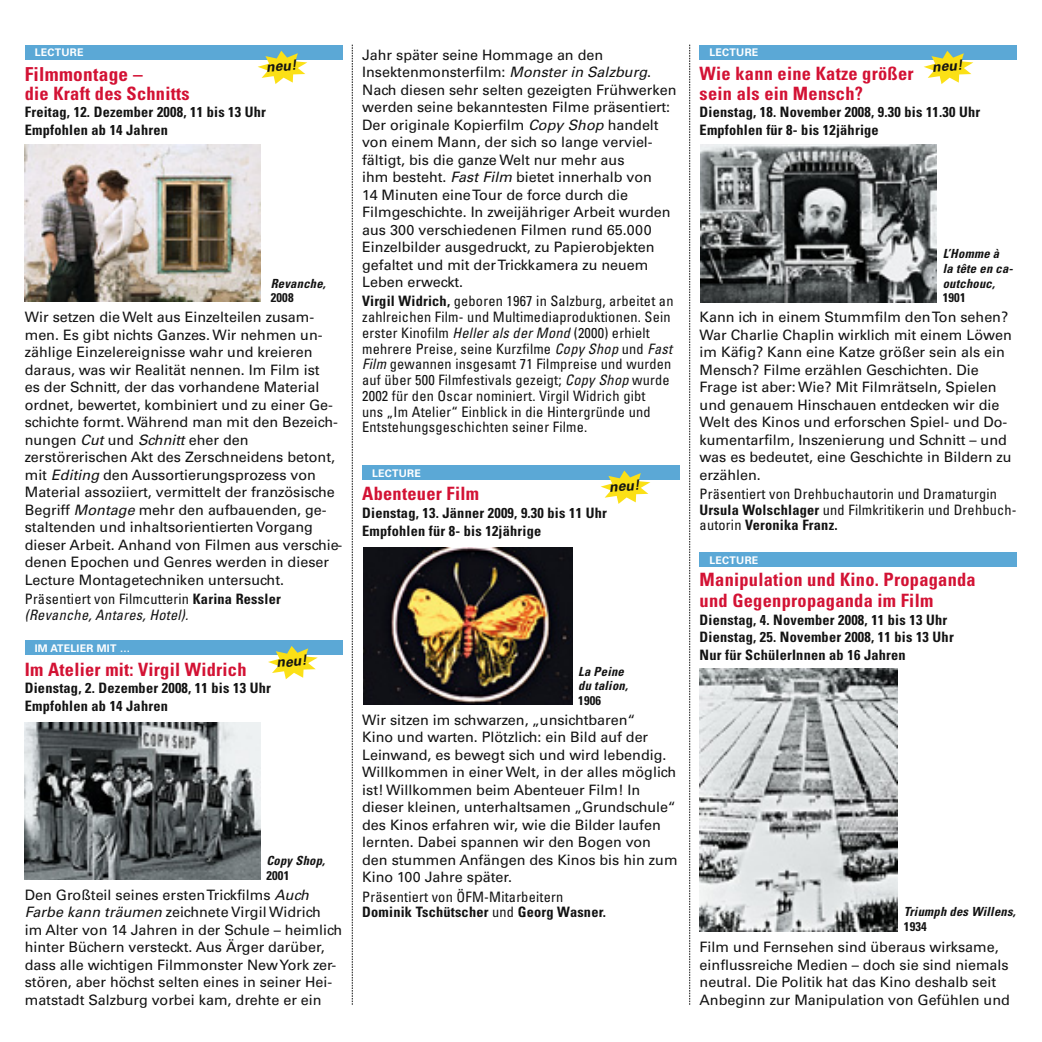
<style>
.page{position:relative;width:1042px;height:1042px;background:#fff}
.page>*{position:absolute;margin:0;border:0;box-sizing:border-box;transform-origin:0 0}
.t1{font:700 condensed 19.25px "Univers LT";letter-spacing:.015em;color:#d31234}
.t2{font:700 condensed 18.38px/19.2px "Univers LT";letter-spacing:.015em;color:#d31234}
.t3{font:14.35px/17.5px "Univers LT";color:#131313}
.t4{font:condensed 14.35px/15.8px "Univers LT";letter-spacing:.015em;color:#131313}
.t5{font:700 condensed 14.35px/17.5px "Univers LT";letter-spacing:.015em;color:#131313}
.t6{font:italic 700 14px "Univers LT";color:#131313}
.t7{font:italic 700 condensed 12.6px/14.7px "Univers LT";letter-spacing:.02em;color:#131313}
.t8{font:700 condensed 12.6px "Univers LT";letter-spacing:.015em;color:#131313}
.t9{font:700 10.5px "Univers LT";letter-spacing:.025em;color:#fff}
.s1{font-style:italic}
.s2{font-weight:700}
</style>
<div class="page">
<div style="left:362px;top:465px;width:318px;height:15px;background:#5ba8d6"></div>
<div style="left:699px;top:552px;width:318px;height:15px;background:#5ba8d6"></div>
<div style="left:699px;top:45px;width:318px;height:15px;background:#5ba8d6"></div>
<div style="left:25px;top:640px;width:317px;height:15px;background:#5ba8d6"></div>
<div style="left:25px;top:45px;width:317px;height:15px;background:#5ba8d6"></div>
<svg style="left:268px;top:646px;width:50px;height:33px"></svg>
<svg style="left:924px;top:51px;width:49px;height:33px"></svg>
<svg style="left:601px;top:470px;width:49px;height:34px"></svg>
<svg style="left:258px;top:51px;width:49px;height:33px"></svg>
<img style="left:25px;top:145px;width:236px;height:156px">
<img style="left:25px;top:722px;width:236px;height:158px">
<img style="left:363px;top:547px;width:210px;height:158px">
<img style="left:701px;top:145px;width:236px;height:157px">
<img style="left:700px;top:669px;width:197px;height:262px">
<svg style="left:352px;top:45px;width:1px;height:960px"></svg>
<svg style="left:689px;top:45px;width:1px;height:960px"></svg>
<p class="t9" style="left:35px;top:49px;width:50px">LECTURE</p>
<h1 class="t1" style="left:25px;top:67px;width:119px">Filmmontage –</h1>
<p class="t2" style="left:25px;top:85px;width:166px">die Kraft des Schnitts</p>
<p class="t5" style="left:25px;top:105px;width:243px">Freitag, 12. Dezember 2008, 11 bis 13 Uhr<br>Empfohlen ab 14 Jahren</p>
<p class="t6" style="left:265px;top:62px;width:32px;rotate:-5deg">neu!</p>
<p class="t7" style="left:271px;top:277px;width:57px">Revanche,</p>
<p class="t8" style="left:271px;top:293px;width:24px">2008</p>
<p class="t3" style="left:25px;top:310px;width:319px">Wir setzen die Welt aus Einzelteilen zusam&shy;men. Es gibt nichts Ganzes. Wir nehmen un&shy;zählige Einzelereignisse wahr und kreieren daraus, was wir Realität nennen. Im Film ist<br>es der Schnitt, der das vorhandene Material ordnet, bewertet, kombiniert und zu einer Ge&shy;schichte formt. Während man mit den Bezeich&shy;nungen <span class="s1">Cut</span> und <span class="s1">Schnitt</span> eher den zerstörerischen Akt des Zerschneidens betont, mit <span class="s1">Editing</span> den Aussortierungsprozess von Material assoziiert, vermittelt der französische Begriff <span class="s1">Montage</span> mehr den aufbauenden, ge&shy;staltenden und inhaltsorientierten Vorgang dieser Arbeit. Anhand von Filmen aus verschie&shy;denen Epochen und Genres werden in dieser Lecture Montagetechniken untersucht.</p>
<p class="t4" style="left:25px;top:592px;width:257px">Präsentiert von Filmcutterin <span class="s2">Karina Ressler </span><span class="s1">(Revanche, Antares, Hotel).</span></p>
<p class="t9" style="left:35px;top:644px;width:97px">IM ATELIER MIT …</p>
<p class="t2" style="left:25px;top:661px;width:223px">Im Atelier mit: Virgil Widrich</p>
<p class="t5" style="left:25px;top:680px;width:247px">Dienstag, 2. Dezember 2008, 11 bis 13 Uhr<br>Empfohlen ab 14 Jahren</p>
<p class="t6" style="left:276px;top:657px;width:32px;rotate:-5deg">neu!</p>
<p class="t7" style="left:266px;top:854px;width:60px">Copy Shop,</p>
<p class="t8" style="left:266px;top:871px;width:24px">2001</p>
<p class="t3" style="left:25px;top:887px;width:319px">Den Großteil seines ersten Trickfilms <span class="s1">Auch Farbe kann träumen</span> zeichnete Virgil Widrich<br>im Alter von 14 Jahren in der Schule – heimlich hinter Büchern versteckt. Aus Ärger darüber, dass alle wichtigen Filmmonster New York zer&shy;stören, aber höchst selten eines in seiner Hei&shy;matstadt Salzburg vorbei kam, drehte er ein</p>
<p class="t3" style="left:362px;top:47px;width:316px">Jahr später seine Hommage an den Insektenmonsterfilm: <span class="s1">Monster in Salzburg</span>.<br>Nach diesen sehr selten gezeigten Frühwerken werden seine bekanntesten Filme präsentiert:<br>Der originale Kopierfilm <span class="s1">Copy Shop</span> handelt von einem Mann, der sich so lange verviel - fältigt, bis die ganze Welt nur mehr aus<br>ihm besteht. <span class="s1">Fast Film</span> bietet innerhalb von<br>14 Minuten eine Tour de force durch die Filmgeschichte. In zweijähriger Arbeit wurden aus 300 verschiedenen Filmen rund 65.000<br>Einzelbilder ausgedruckt, zu Papierobjekten gefaltet und mit der Trickkamera zu neuem Leben erweckt.</p>
<p class="t4" style="left:362px;top:295px;width:313px"><span class="s2">Virgil Widrich,</span> geboren 1967 in Salzburg, arbeitet an zahlreichen Film- und Multimediaproduktionen. Sein erster Kinofilm <span class="s1">Heller als der Mond</span> (2000) erhielt mehrere Preise, seine Kurzfilme <span class="s1">Copy Shop</span> und <span class="s1">Fast Film</span> gewannen insgesamt 71 Filmpreise und wurden auf über 500 Filmfestivals gezeigt; <span class="s1">Copy Shop</span> wurde 2002 für den Oscar nominiert. Virgil Widrich gibt<br>uns „Im Atelier“ Einblick in die Hintergründe und<br>Ent stehungsgeschichten seiner Filme.</p>
<p class="t9" style="left:372px;top:469px;width:50px">LECTURE</p>
<p class="t2" style="left:362px;top:486px;width:118px">Abenteuer Film</p>
<p class="t5" style="left:362px;top:505px;width:246px">Dienstag, 13. Jänner 2009, 9.30 bis 11 Uhr<br>Empfohlen für 8- bis 12jährige</p>
<p class="t6" style="left:608px;top:482px;width:32px;rotate:-5deg">neu!</p>
<p class="t7" style="left:578px;top:665px;width:51px">La Peine du talion,</p>
<p class="t8" style="left:578px;top:696px;width:24px">1906</p>
<p class="t3" style="left:362px;top:712px;width:317px">Wir sitzen im schwarzen, „unsichtbaren“<br>Kino und warten. Plötzlich: ein Bild auf der Leinwand, es bewegt sich und wird lebendig.<br>Willkommen in einer Welt, in der alles möglich ist! Willkommen beim Abenteuer Film! In dieser kleinen, unterhaltsamen „Grundschule“ des Kinos erfahren wir, wie die Bilder laufen lernten. Dabei spannen wir den Bogen von den stummen Anfängen des Kinos bis hin zum Kino 100 Jahre später.</p>
<p class="t4" style="left:362px;top:890px;width:245px">Präsentiert von ÖFM-Mitarbeitern<br><span class="s2">Dominik Tschütscher</span> und <span class="s2">Georg Wasner.</span></p>
<p class="t9" style="left:709px;top:49px;width:50px">LECTURE</p>
<p class="t2" style="left:699px;top:66px;width:216px">Wie kann eine Katze größer sein als ein Mensch?</p>
<p class="t5" style="left:699px;top:105px;width:282px">Dienstag, 18. November 2008, 9.30 bis 11.30 Uhr<br>Empfohlen für 8- bis 12jährige</p>
<p class="t6" style="left:931px;top:62px;width:32px;rotate:-5deg">neu!</p>
<p class="t7" style="left:943px;top:248px;width:72px">L’Homme à<br>la tête en ca&shy;outchouc,</p>
<p class="t8" style="left:943px;top:293px;width:24px">1901</p>
<p class="t3" style="left:699px;top:310px;width:314px">Kann ich in einem Stummfilm den Ton sehen?<br>War Charlie Chaplin wirklich mit einem Löwen im Käfig? Kann eine Katze größer sein als ein Mensch? Filme erzählen Geschichten. Die Frage ist aber: Wie? Mit Filmrätseln, Spielen und genauem Hinschauen entdecken wir die Welt des Kinos und erforschen Spiel- und Do&shy;kumentarfilm, Inszenierung und Schnitt – und was es bedeutet, eine Geschichte in Bildern zu erzählen.</p>
<p class="t4" style="left:699px;top:487px;width:319px">Präsentiert von Drehbuchautorin und Dramaturgin<br><span class="s2">Ursula Wolschlager</span> und Filmkritikerin und Drehbuch&shy;autorin <span class="s2">Veronika Franz.</span></p>
<p class="t9" style="left:709px;top:556px;width:50px">LECTURE</p>
<p class="t2" style="left:699px;top:571px;width:278px;line-height:20.8px">Manipulation und Kino. Propaganda und Gegenpropaganda im Film</p>
<p class="t5" style="left:699px;top:612px;width:256px">Dienstag, 4. November 2008, 11 bis 13 Uhr<br>Dienstag, 25. November 2008, 11 bis 13 Uhr<br>Nur für SchülerInnen ab 16 Jahren</p>
<p class="t7" style="left:904px;top:906px;width:113px">Triumph des Willens,</p>
<p class="t8" style="left:904px;top:922px;width:24px">1934</p>
<p class="t3" style="left:699px;top:940px;width:312px">Film und Fernsehen sind überaus wirksame, einflussreiche Medien – doch sie sind niemals neutral. Die Politik hat das Kino deshalb seit Anbeginn zur Manipulation von Gefühlen und</p>
</div>
